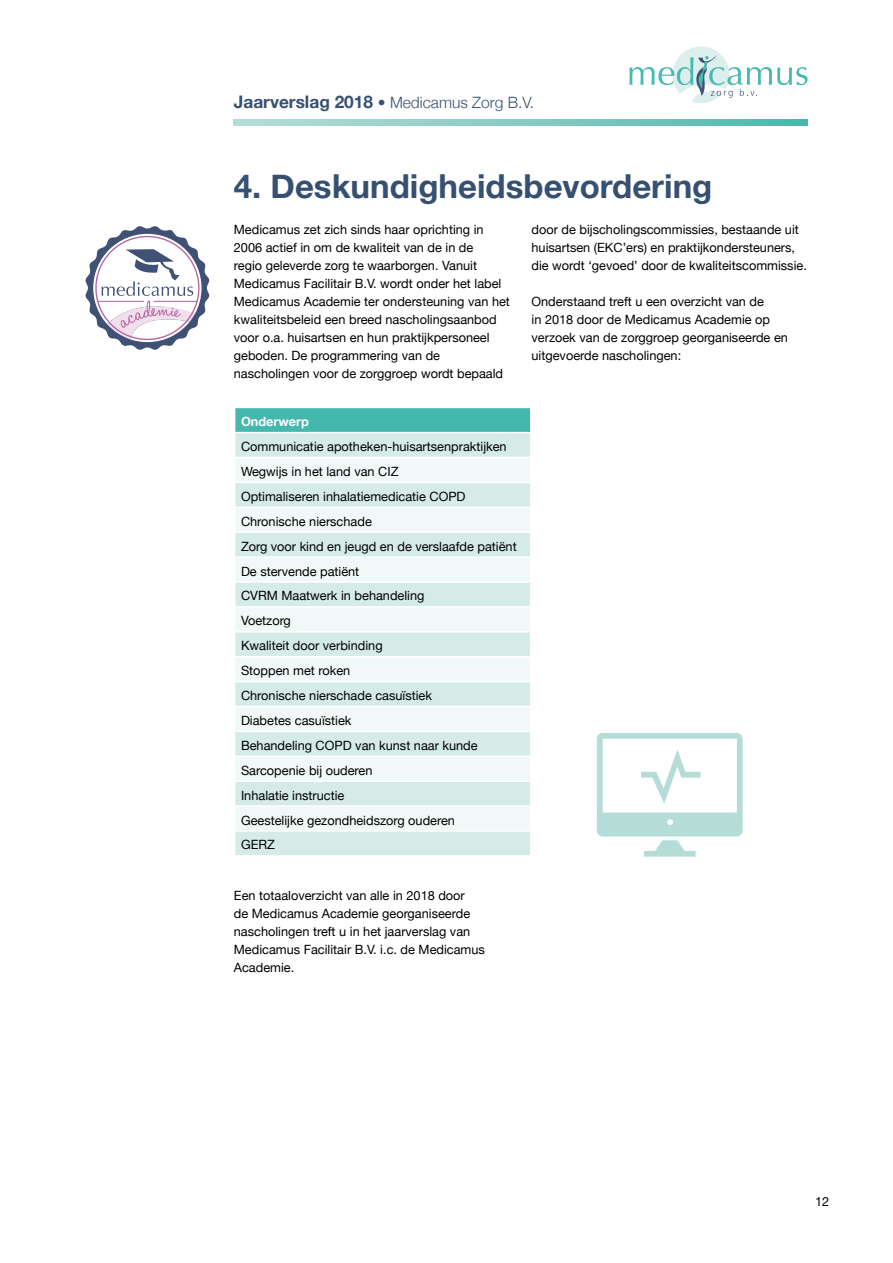
<style>
.page{position:relative;width:893px;height:1263px;background:#fff}
.page>*{position:absolute;margin:0;border:0;box-sizing:border-box;transform-origin:0 0}
.t1{font:700 33px "Helvetica Neue";color:#365072}
.t2{font:300 15.6px "Helvetica Neue";color:#365072}
.t3{font:12.75px/18px "Helvetica Neue";color:#000}
.t4{font:700 12.75px "Helvetica Neue";color:#fff}
.s1{font-weight:700;font-size:17.25px}
</style>
<div class="page">
<div style="left:673px;top:46px;width:57px;height:57px;background:#ddefed;border-radius:50%"></div>
<svg style="left:629px;top:55px;width:178px;height:48px"></svg>
<svg style="left:234px;top:119px;width:574px;height:7px;background:#83cac2"></svg>
<div style="left:235px;top:407px;width:296px;height:26px;background:#44b8ad"></div>
<div style="left:235px;top:433px;width:295px;height:422px;background:#d5ebe8"></div>
<svg style="left:235px;top:458px;width:295px;height:372px;fill:#f1f9f8"></svg>
<svg style="left:530px;top:408px;width:1px;height:24px"></svg>
<hr style="left:234px;top:432px;width:297px;height:1px;background:#fff">
<hr style="left:234px;top:457px;width:297px;height:1px;background:#fff">
<hr style="left:234px;top:482px;width:297px;height:1px;background:#fff">
<hr style="left:234px;top:506px;width:297px;height:2px;background:#fff">
<hr style="left:234px;top:531px;width:297px;height:2px;background:#fff">
<hr style="left:234px;top:556px;width:297px;height:2px;background:#fff">
<hr style="left:234px;top:581px;width:297px;height:2px;background:#fff">
<hr style="left:234px;top:606px;width:297px;height:2px;background:#fff">
<hr style="left:234px;top:631px;width:297px;height:1px;background:#fff">
<hr style="left:234px;top:656px;width:297px;height:1px;background:#fff">
<hr style="left:234px;top:681px;width:297px;height:1px;background:#fff">
<hr style="left:234px;top:706px;width:297px;height:1px;background:#fff">
<hr style="left:234px;top:731px;width:297px;height:1px;background:#fff">
<hr style="left:234px;top:755px;width:297px;height:2px;background:#fff">
<hr style="left:234px;top:780px;width:297px;height:2px;background:#fff">
<hr style="left:234px;top:805px;width:297px;height:2px;background:#fff">
<hr style="left:234px;top:830px;width:297px;height:2px;background:#fff">
<hr style="left:234px;top:407px;width:297px;height:1px;background:#fff">
<svg style="left:85px;top:226px;width:125px;height:124px"></svg>
<svg style="left:597px;top:733px;width:146px;height:124px"></svg>
<p class="t2" style="left:234px;top:90px;width:302px"><span class="s1">Jaarverslag 2018</span> • Medicamus Zorg B.V.</p>
<h1 class="t1" style="left:234px;top:160px;width:480px">4. Deskundigheidsbevordering</h1>
<p class="t3" style="left:234px;top:221px;width:278px">Medicamus zet zich sinds haar oprichting in 2006 actief in om de kwaliteit van de in de<br>regio geleverde zorg te waarborgen. Vanuit Medicamus Facilitair B.V. wordt onder het label Medicamus Academie ter ondersteuning van het kwaliteitsbeleid een breed nascholingsaanbod voor o.a. huisartsen en hun praktijkpersoneel geboden. De programmering van de nascholingen voor de zorggroep wordt bepaald</p>
<p class="t3" style="left:531px;top:221px;width:277px">door de bijscholingscommissies, bestaande uit huisartsen (EKC’ers) en praktijkondersteuners, die wordt ‘gevoed’ door de kwaliteitscommissie.</p>
<p class="t3" style="left:531px;top:293px;width:258px">Onderstaand treft u een overzicht van de<br>in 2018 door de Medicamus Academie op verzoek van de zorggroep georganiseerde en uitgevoerde nascholingen:</p>
<p class="t4" style="left:241px;top:412px;width:69px">Onderwerp</p>
<p class="t3" style="left:241px;top:435px;width:277px;line-height:24.9px">Communicatie apotheken-huisartsenpraktijken<br>Wegwijs in het land van CIZ<br>Optimaliseren inhalatiemedicatie COPD<br>Chronische nierschade<br>Zorg voor kind en jeugd en de verslaafde patiënt<br>De stervende patiënt<br>CVRM Maatwerk in behandeling<br>Voetzorg<br>Kwaliteit door verbinding<br>Stoppen met roken<br>Chronische nierschade casuïstiek<br>Diabetes casuïstiek<br>Behandeling COPD van kunst naar kunde<br>Sarcopenie bij ouderen<br>Inhalatie instructie<br>Geestelijke gezondheidszorg ouderen<br>GERZ</p>
<p class="t3" style="left:234px;top:887px;width:253px">Een totaaloverzicht van alle in 2018 door<br>de Medicamus Academie georganiseerde nascholingen treft u in het jaarverslag van Medicamus Facilitair B.V. i.c. de Medicamus Academie.</p>
<p class="t3" style="left:815px;top:1193px;width:16px">12</p>
</div>
